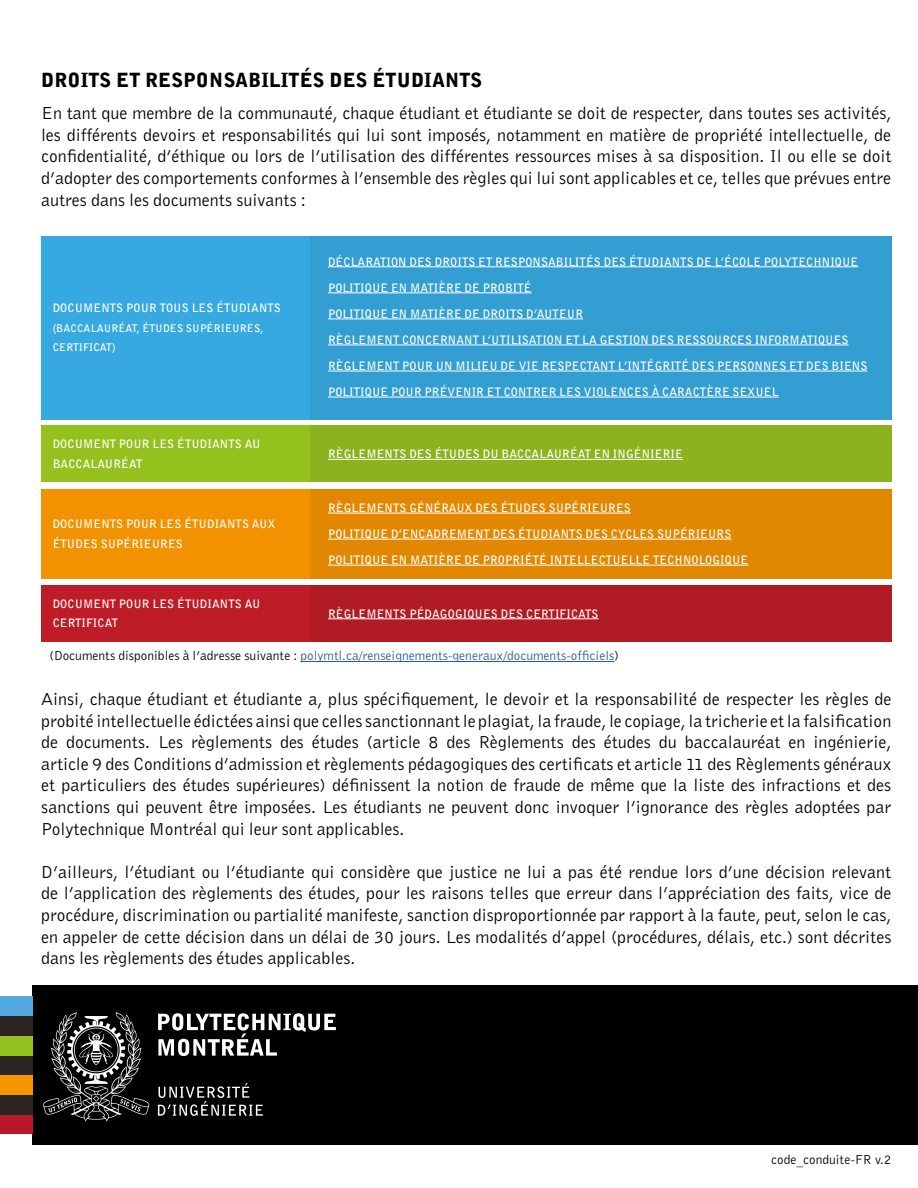
<style>
.page{position:relative;width:918px;height:1188px;background:#fff}
.page>*{position:absolute;margin:0;border:0;box-sizing:border-box;transform-origin:0 0}
.t1{font:900 19.5px "Bell Gothic";letter-spacing:.01em;color:#000}
.t2{font:18px/21.6px "Bell Gothic";color:#000;text-align:justify}
.t3{font:13.5px "Bell Gothic";color:#275b9b}
.t4{font:13.5px "Bell Gothic";color:#000}
.t5{font:700 11.55px/19.5px "Bell Gothic";letter-spacing:.01em;color:#fff}
.t6{font:700 10.5px/19.5px "Bell Gothic";letter-spacing:.01em;color:#fff}
.s1{color:#000}
</style>
<div class="page">
<div style="left:41px;top:236px;width:269px;height:183px;background:#36a9e1"></div>
<div style="left:310px;top:236px;width:581px;height:183px;background:#339ed1"></div>
<hr style="left:328px;top:267px;width:530px;height:1px;background:#fff">
<hr style="left:328px;top:293px;width:204px;height:1px;background:#fff">
<hr style="left:328px;top:319px;width:255px;height:1px;background:#fff">
<hr style="left:328px;top:345px;width:521px;height:1px;background:#fff">
<hr style="left:328px;top:371px;width:539px;height:1px;background:#fff">
<hr style="left:328px;top:397px;width:451px;height:1px;background:#fff">
<hr style="left:300px;top:661px;width:314px;height:1px;background:#275b9b">
<div style="left:41px;top:426px;width:269px;height:56px;background:#95c11f"></div>
<div style="left:310px;top:426px;width:581px;height:56px;background:#8ab31d"></div>
<hr style="left:328px;top:459px;width:355px;height:1px;background:#fff">
<div style="left:41px;top:489px;width:269px;height:89px;background:#f39200"></div>
<div style="left:310px;top:489px;width:581px;height:89px;background:#e18800"></div>
<hr style="left:328px;top:513px;width:303px;height:1px;background:#fff">
<hr style="left:328px;top:539px;width:404px;height:1px;background:#fff">
<hr style="left:328px;top:565px;width:420px;height:1px;background:#fff">
<div style="left:41px;top:585px;width:269px;height:57px;background:#be1d28"></div>
<div style="left:310px;top:585px;width:581px;height:57px;background:#b01b24"></div>
<hr style="left:328px;top:619px;width:271px;height:1px;background:#fff">
<div style="left:33px;top:985px;width:885px;height:160px;background:#000"></div>
<div style="left:0;top:1114px;width:33px;height:20px;background:#b91828"></div>
<div style="left:0;top:1095px;width:33px;height:19px;background:#2b2422"></div>
<div style="left:0;top:1075px;width:33px;height:20px;background:#f49501"></div>
<div style="left:0;top:1055px;width:33px;height:20px;background:#2b2422"></div>
<div style="left:0;top:1016px;width:33px;height:20px;background:#2b2422"></div>
<div style="left:0;top:996px;width:33px;height:20px;background:#53aadf"></div>
<div style="left:0;top:1036px;width:33px;height:19px;background:#95c120"></div>
<svg style="left:43px;top:1012px;width:106px;height:110px"></svg>
<svg style="left:158px;top:1083px;width:105px;height:33px"></svg>
<svg style="left:158px;top:1013px;width:178px;height:43px"></svg>
<p class="t1" style="left:41px;top:67px;width:443px">DROITS ET RESPONSABILITÉS DES ÉTUDIANTS</p>
<p class="t2" style="left:41px;top:102px;width:852px">En tant que membre de la communauté, chaque étudiant et étudiante se doit de respecter, dans toutes ses activités, les différents devoirs et responsabilités qui lui sont imposés, notamment en matière de propriété intellectuelle, de confidentialité, d’éthique ou lors de l’utilisation des différentes ressources mises à sa disposition. Il ou elle se doit d’adopter des comportements conformes à l’ensemble des règles qui lui sont applicables et ce, telles que prévues entre autres dans les documents suivants :</p>
<p class="t5" style="left:53px;top:298px;width:230px">DOCUMENTS POUR TOUS LES ÉTUDIANTS</p>
<p class="t6" style="left:53px;top:318px;width:212px">(BACCALAURÉAT, ÉTUDES SUPÉRIEURES,<br>CERTIFICAT)</p>
<p class="t5" style="left:328px;top:252px;width:532px">DÉCLARATION DES DROITS ET RESPONSABILITÉS DES ÉTUDIANTS DE L’ÉCOLE POLYTECHNIQUE</p>
<p class="t5" style="left:328px;top:278px;width:205px">POLITIQUE EN MATIÈRE DE PROBITÉ</p>
<p class="t5" style="left:328px;top:304px;width:257px">POLITIQUE EN MATIÈRE DE DROITS D’AUTEUR</p>
<p class="t5" style="left:328px;top:330px;width:522px">RÈGLEMENT CONCERNANT L’UTILISATION ET LA GESTION DES RESSOURCES INFORMATIQUES</p>
<p class="t5" style="left:328px;top:356px;width:541px">RÈGLEMENT POUR UN MILIEU DE VIE RESPECTANT L’INTÉGRITÉ DES PERSONNES ET DES BIENS</p>
<p class="t5" style="left:328px;top:382px;width:452px">POLITIQUE POUR PRÉVENIR ET CONTRER LES VIOLENCES À CARACTÈRE SEXUEL</p>
<p class="t5" style="left:53px;top:435px;width:209px">DOCUMENT POUR LES ÉTUDIANTS AU<br>BACCALAURÉAT</p>
<p class="t5" style="left:328px;top:444px;width:356px">RÈGLEMENTS DES ÉTUDES DU BACCALAURÉAT EN INGÉNIERIE</p>
<p class="t5" style="left:53px;top:514px;width:224px">DOCUMENTS POUR LES ÉTUDIANTS AUX<br>ÉTUDES SUPÉRIEURES</p>
<p class="t5" style="left:328px;top:498px;width:304px">RÈGLEMENTS GÉNÉRAUX DES ÉTUDES SUPÉRIEURES</p>
<p class="t5" style="left:328px;top:524px;width:405px">POLITIQUE D’ENCADREMENT DES ÉTUDIANTS DES CYCLES SUPÉRIEURS</p>
<p class="t5" style="left:328px;top:550px;width:422px">POLITIQUE EN MATIÈRE DE PROPRIÉTÉ INTELLECTUELLE TECHNOLOGIQUE</p>
<p class="t5" style="left:53px;top:594px;width:209px">DOCUMENT POUR LES ÉTUDIANTS AU<br>CERTIFICAT</p>
<p class="t5" style="left:328px;top:604px;width:272px">RÈGLEMENTS PÉDAGOGIQUES DES CERTIFICATS</p>
<p class="t3" style="left:50px;top:647px;width:571px"><span class="s1">(Documents disponibles à l’adresse suivante :</span> polymtl.ca/renseignements-generaux/documents-officiels<span class="s1">)</span></p>
<p class="t2" style="left:41px;top:688px;width:852px">Ainsi, chaque étudiant et étudiante a, plus spécifiquement, le devoir et la responsabilité de respecter les règles de probité intellectuelle édictées ainsi que celles sanctionnant le plagiat, la fraude, le copiage, la tricherie et la falsification de documents. Les règlements des études (article 8 des Règlements des études du baccalauréat en ingénierie, article 9 des Conditions d’admission et règlements pédagogiques des certificats et article 11 des Règlements généraux et particuliers des études supérieures) définissent la notion de fraude de même que la liste des infractions et des sanctions qui peuvent être imposées. Les étudiants ne peuvent donc invoquer l’ignorance des règles adoptées par Polytechnique Montréal qui leur sont applicables.</p>
<p class="t2" style="left:41px;top:861px;width:852px">D’ailleurs, l’étudiant ou l’étudiante qui considère que justice ne lui a pas été rendue lors d’une décision relevant de l’application des règlements des études, pour les raisons telles que erreur dans l’appréciation des faits, vice de procédure, discrimination ou partialité manifeste, sanction disproportionnée par rapport à la faute, peut, selon le cas, en appeler de cette décision dans un délai de 30 jours. Les modalités d’appel (procédures, délais, etc.) sont décrites dans les règlements des études applicables.</p>
<p class="t4" style="left:771px;top:1151px;width:122px">code_conduite-FR v.2</p>
</div>
